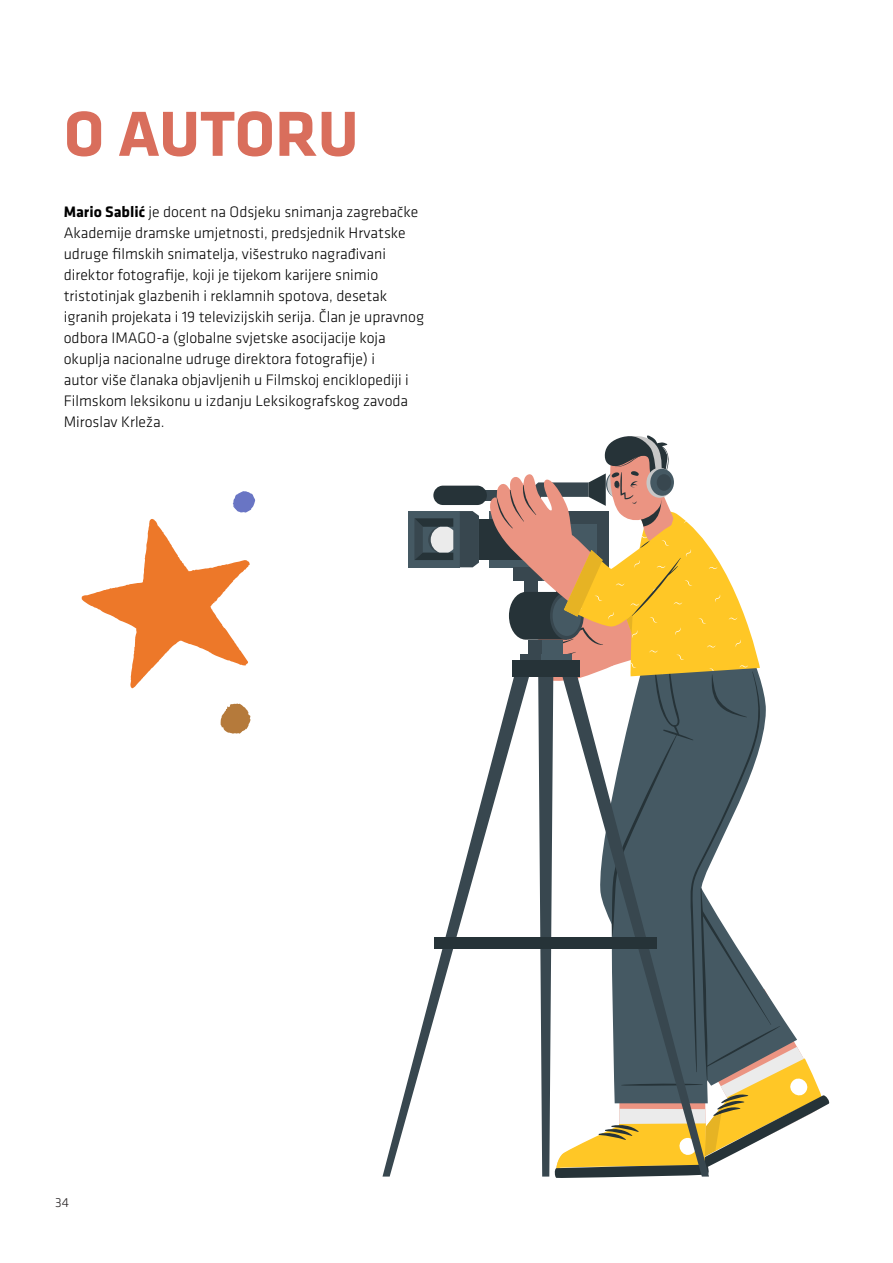
<style>
.page{position:relative;width:893px;height:1263px;background:#fff}
.page>*{position:absolute;margin:0;border:0;box-sizing:border-box;transform-origin:0 0}
.Body{font:700 66px "Klavika";color:#d96e5c}
.Body-2{font:300 15.75px/21px "Klavika";color:#000}
.t1{font:300 13.5px "Klavika";color:#231f20}
.s1{font-weight:700}
</style>
<div class="page">
<div style="left:408px;top:511px;width:52px;height:56px;background:#455963"></div>
<svg style="left:460px;top:511px;width:19px;height:56px"></svg>
<div style="left:479px;top:519px;width:51px;height:40px;background:#263338"></div>
<svg style="left:414px;top:518px;width:39px;height:42px"></svg>
<div style="left:473px;top:490px;width:49px;height:11px;background:#38474f"></div>
<div style="left:433px;top:486px;width:54px;height:19px;background:#263338;border-radius:10px"></div>
<svg style="left:382px;top:779px;width:105px;height:397px"></svg>
<div style="left:434px;top:937px;width:223px;height:11px;background:#263338"></div>
<svg style="left:487px;top:435px;width:343px;height:743px"></svg>
<svg style="left:220px;top:703px;width:31px;height:31px"></svg>
<svg style="left:233px;top:491px;width:22px;height:22px"></svg>
<svg style="left:82px;top:519px;width:168px;height:170px"></svg>
<p class="Body" style="left:64px;top:98px;width:296px">O AUTORU</p>
<p class="Body-2" style="left:64px;top:202px;width:362px"><span class="s1">Mario Sablić</span> je docent na Odsjeku snimanja zagrebačke Akademije dramske umjetnosti, predsjednik Hrvatske udruge filmskih snimatelja, višestruko nagrađivani direktor fotografije, koji je tijekom karijere snimio tristotinjak glazbenih i reklamnih spotova, desetak igranih projekata i 19 televizijskih serija. Član je upravnog odbora IMAGO-a (globalne svjetske asocijacije koja okuplja nacionalne udruge direktora fotografije) i<br>autor više članaka objavljenih u Filmskoj enciklopediji i Filmskom leksikonu u izdanju Leksikografskog zavoda Miroslav Krleža.</p>
<p class="t1" style="left:55px;top:1195px;width:15px">34</p>
</div>
